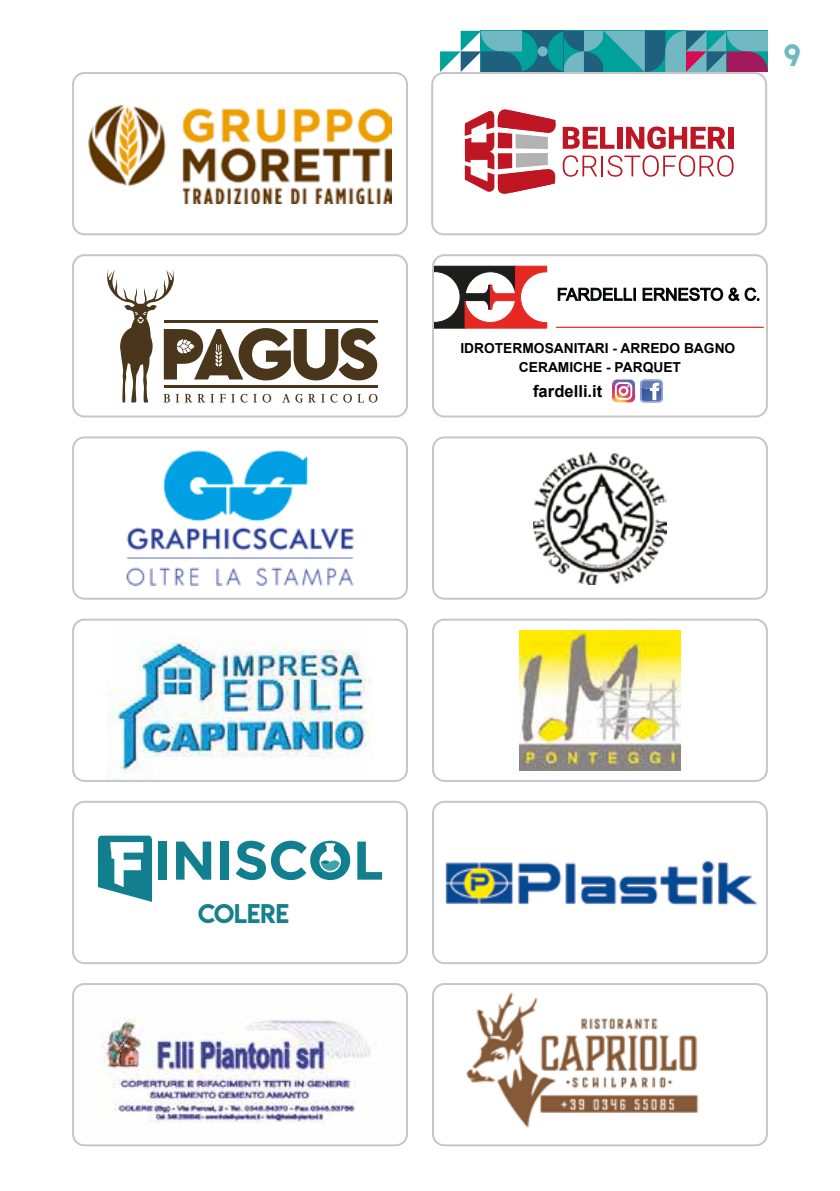
<style>
.page{position:relative;width:840px;height:1191px;background:#fff}
.page>*{position:absolute;margin:0;border:0;box-sizing:border-box;transform-origin:0 0}
.t1{font:32px "Black Future";color:#71b8c3}
.t2{font:24px "Lemon Milk";color:#187f8d}
.t3{font:700 16.6px "Arial";color:#010202}
.t4{font:700 13.8px/18.6px "Arial";color:#010202;text-align:center}
</style>
<div class="page">
<svg style="left:440px;top:31px;width:327px;height:41px;background:#4f94a3"></svg>
<img style="left:89px;top:106px;width:302px;height:97px">
<div style="left:72px;top:72px;width:336px;height:163px;border:2px solid #c6c6c8;border-radius:11px"></div>
<svg style="left:464px;top:109px;width:91px;height:85px"></svg>
<svg style="left:562px;top:127px;width:52px;height:22px"></svg>
<div style="left:616px;top:127px;width:6px;height:22px;background:#be1622"></div>
<svg style="left:626px;top:126px;width:99px;height:23px"></svg>
<div style="left:728px;top:127px;width:5px;height:22px;background:#be1622"></div>
<svg style="left:562px;top:155px;width:35px;height:22px"></svg>
<hr style="left:601px;top:156px;width:2px;height:20px;background:#be1622">
<svg style="left:607px;top:155px;width:126px;height:22px"></svg>
<div style="left:431px;top:72px;width:335px;height:163px;border:2px solid #c6c6c8;border-radius:11px"></div>
<img style="left:126px;top:450px;width:228px;height:136px">
<div style="left:72px;top:436px;width:336px;height:164px;border:2px solid #c6c6c8;border-radius:11px"></div>
<div style="left:158px;top:841px;width:8px;height:38px;background:#117f8e"></div>
<svg style="left:176px;top:841px;width:35px;height:38px"></svg>
<div style="left:220px;top:841px;width:9px;height:38px;background:#117f8e"></div>
<svg style="left:357px;top:841px;width:25px;height:38px"></svg>
<svg style="left:98px;top:835px;width:54px;height:67px"></svg>
<svg style="left:235px;top:840px;width:115px;height:40px"></svg>
<svg style="left:320px;top:860px;width:10px;height:4px"></svg>
<div style="left:72px;top:801px;width:336px;height:163px;border:2px solid #c6c6c8;border-radius:11px"></div>
<img style="left:79px;top:986px;width:322px;height:137px">
<div style="left:72px;top:983px;width:336px;height:163px;border:2px solid #c6c6c8;border-radius:11px"></div>
<svg style="left:107px;top:270px;width:270px;height:133px"></svg>
<div style="left:72px;top:254px;width:336px;height:163px;border:2px solid #c6c6c8;border-radius:11px"></div>
<img style="left:107px;top:642px;width:264px;height:137px">
<div style="left:72px;top:618px;width:336px;height:164px;border:2px solid #c6c6c8;border-radius:11px"></div>
<img style="left:533px;top:452px;width:133px;height:132px">
<div style="left:432px;top:436px;width:335px;height:164px;border:2px solid #c6c6c8;border-radius:11px"></div>
<div style="left:432px;top:801px;width:335px;height:163px;border:2px solid #c6c6c8;border-radius:11px"></div>
<img style="left:435px;top:984px;width:328px;height:161px">
<div style="left:432px;top:983px;width:335px;height:163px;border:2px solid #c6c6c8;border-radius:11px"></div>
<svg style="left:435px;top:266px;width:111px;height:62px"></svg>
<svg style="left:557px;top:288px;width:78px;height:13px"></svg>
<svg style="left:642px;top:288px;width:80px;height:13px"></svg>
<svg style="left:728px;top:288px;width:30px;height:13px"></svg>
<hr style="left:556px;top:327px;width:207px;height:1px;background:#e52a24">
<svg style="left:612px;top:379px;width:50px;height:23px"></svg>
<div style="left:432px;top:254px;width:335px;height:163px;border:2px solid #c6c6c8;border-radius:11px"></div>
<img style="left:519px;top:630px;width:160px;height:140px">
<div style="left:432px;top:618px;width:335px;height:164px;border:2px solid #c6c6c8;border-radius:11px"></div>
<img style="left:445px;top:861px;width:313px;height:44px">
<h1 class="t1" style="left:781px;top:37px;width:19px">9</h1>
<p class="t4" style="left:460px;top:339px;width:276px">IDROTERMOSANITARI - ARREDO BAGNO<br>CERAMICHE - PARQUET</p>
<p class="t3" style="left:533px;top:379px;width:71px">fardelli.it</p>
<h2 class="t2" style="left:198px;top:896px;width:92px">COLERE</h2>
</div>
